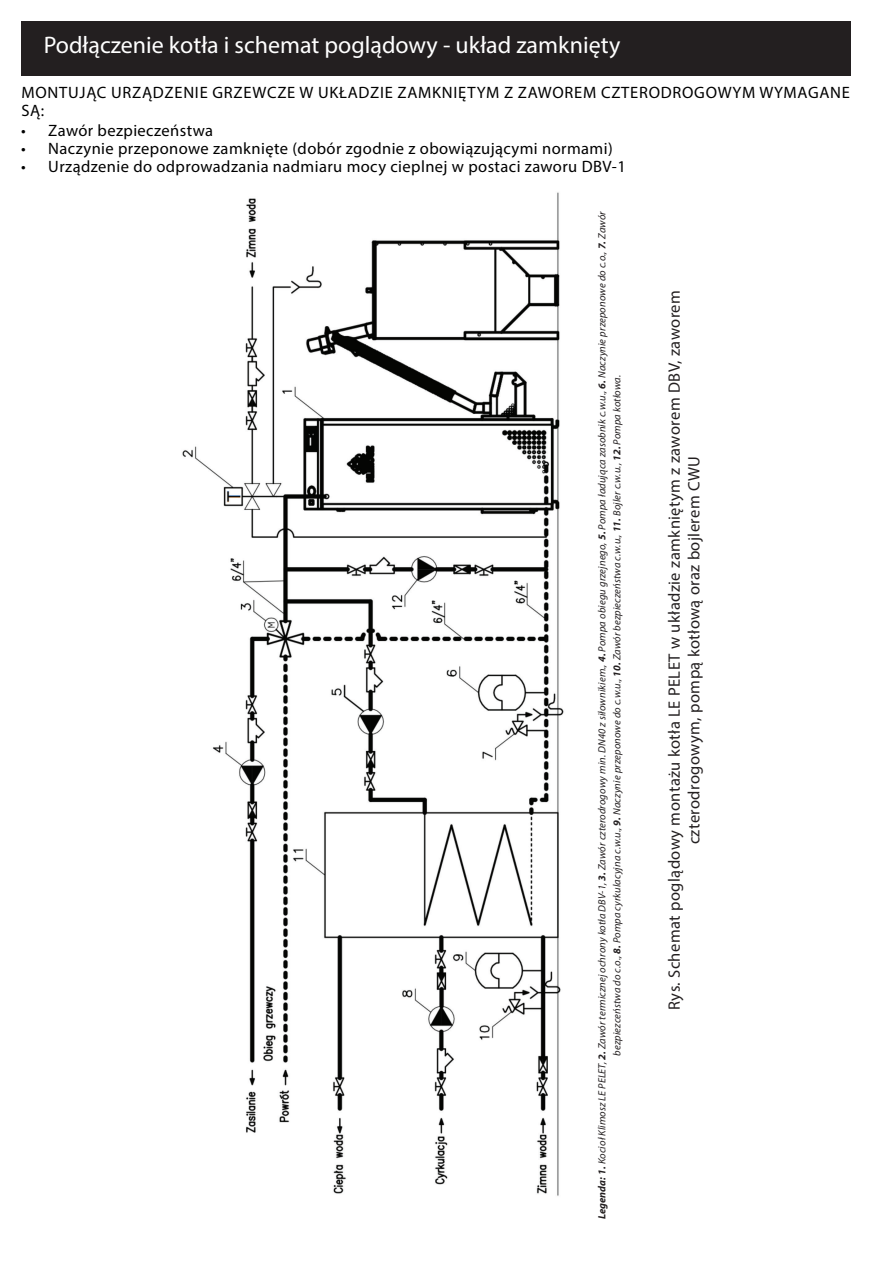
<style>
.page{position:relative;width:893px;height:1263px;background:#fff}
.page>*{position:absolute;margin:0;border:0;box-sizing:border-box;transform-origin:0 0}
.t1{font:24px "Myriad Pro";color:#fff}
.t2{font:16.5px "Myriad Pro";letter-spacing:.025em;color:#000}
.t3{font:16.5px/19.8px "Myriad Pro";letter-spacing:.025em;color:#231f20;text-align:center}
.t4{font:16.5px/18px "Myriad Pro";letter-spacing:.045em;color:#000}
.t5{font:italic 10.5px/15px "Myriad Pro";letter-spacing:.01em;color:#231f20;text-align:center}
.s1{font-weight:700}
</style>
<div class="page">
<div style="left:21px;top:21px;width:829px;height:54px;background:#231f20"></div>
<img style="left:182px;top:192px;width:382px;height:1004px">
<h1 class="t1" style="left:44px;top:30px;width:578px">Podłączenie kotła i schemat poglądowy - układ zamknięty</h1>
<h2 class="t4" style="left:21px;top:83px;width:830px">MONTUJĄC URZĄDZENIE GRZEWCZE W UKŁADZIE ZAMKNIĘTYM Z ZAWOREM CZTERODROGOWYM WYMAGANE<br>SĄ:</h2>
<h2 class="t2" style="left:21px;top:120px;width:193px">• Zawór bezpieczeństwa</h2>
<h2 class="t2" style="left:21px;top:138px;width:593px">• Naczynie przeponowe zamknięte (dobór zgodnie z obowiązującymi normami)</h2>
<h2 class="t2" style="left:21px;top:156px;width:606px">• Urządzenie do odprowadzania nadmiaru mocy cieplnej w postaci zaworu DBV-1</h2>
<p class="t5" style="left:594px;top:1219px;width:1010px;rotate:-90deg"><span class="s1">Legenda: 1.</span> Kocioł Klimosz LE PELET, <span class="s1">2.</span> Zawór termicznej ochrony kotła DBV-1, <span class="s1">3.</span> Zawór czterodrogowy min. DN40 z siłownikiem., <span class="s1">4.</span> Pompa obiegu grzejnego, <span class="s1">5.</span> Pompa ładująca zasobnik c.w.u., <span class="s1">6.</span> Naczynie przeponowe do c.o., <span class="s1">7.</span> Zawór bezpiezceństwa do c.o., <span class="s1">8.</span> Pompa cyrkulacyjna c.w.u., <span class="s1">9.</span> Naczynie przeponowe do c.w.u., <span class="s1">10.</span> Zawór bezpieczeństwa c.w.u., <span class="s1">11.</span> Bojler c.w.u., <span class="s1">12.</span> Pompa kotłowa.</p>
<h2 class="t3" style="left:664px;top:1010px;width:721px;rotate:-90deg">Rys. Schemat poglądowy montażu kotła LE PELET w układzie zamkniętym z zaworem DBV, zaworem czterodrogowym, pompą kotłową oraz bojlerem CWU</h2>
</div>
